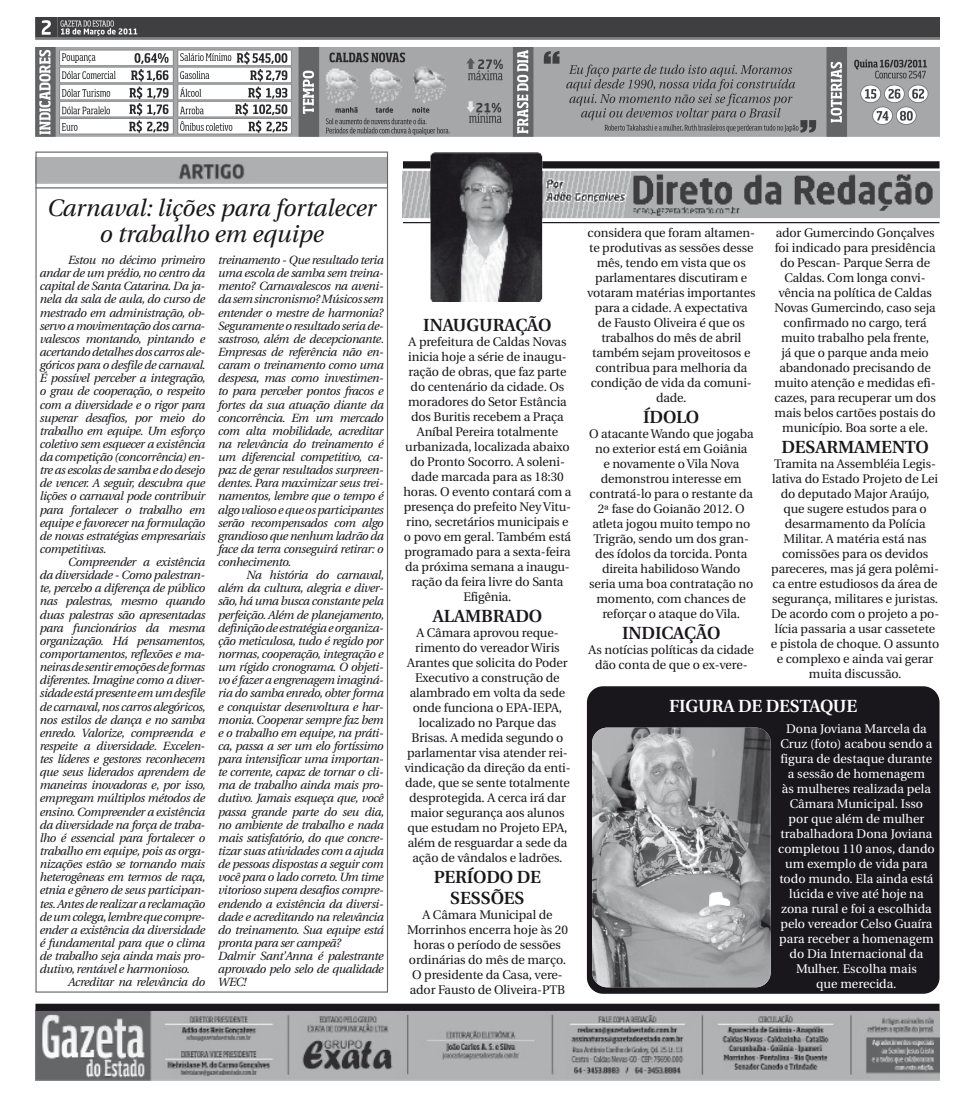
<style>
.page{position:relative;width:975px;height:1099px;background:#fff}
.page>*{position:absolute;margin:0;border:0;box-sizing:border-box;transform-origin:0 0}
.Título_Artigos{font:italic 23.75px "Utopia";color:#1a171c}
.Corpo_de_Texto{font:600 17.5px "Utopia";letter-spacing:-.01em;color:#1a171c}
.Corpo_de_Texto-2{font:600 17.5px "Utopia";letter-spacing:-.01em;color:#fff}
.Corpo_de_Texto-3{font:12.5px/15px "Utopia";letter-spacing:-.01em;color:#1a171c;text-align:center}
.Corpo_de_Texto-4{font:12.5px/15px "Utopia";color:#fff;text-align:center}
.Corpo_de_Texto-5{font:italic 11.88px/13.1px "Utopia";letter-spacing:-.03em;color:#1a171c;text-align:justify}
</style>
<div class="page">
<img style="left:403px;top:153px;width:536px;height:148px">
<img style="left:37px;top:157px;width:349px;height:27px">
<hr style="left:35px;top:187px;width:352px;height:1px;background:#646567">
<img style="left:35px;top:1010px;width:904px;height:70px">
<img style="left:35px;top:48px;width:904px;height:88px">
<img style="left:35px;top:18px;width:904px;height:22px">
<div style="left:35px;top:1003px;width:904px;height:7px;background:#1a171c"></div>
<div style="left:588px;top:687px;width:350px;height:305px;background:#1a171c;border-radius:15px"></div>
<div style="left:587px;top:686px;width:352px;height:307px;border:2px solid #1a171c;border-radius:15px"></div>
<img style="left:592px;top:727px;width:178px;height:260px">
<p class="Título_Artigos" style="left:47px;top:194px;width:330px">Carnaval: lições para fortalecer</p>
<p class="Título_Artigos" style="left:100px;top:221px;width:225px">o trabalho em equipe</p>
<p class="Corpo_de_Texto-5" style="left:218px;top:254px;width:167px">treinamento - Que resultado teria uma escola de samba sem treina&shy;mento? Carnavalescos na aveni&shy;da sem sincronismo? Músicos sem entender o mestre de harmonia?<br>Seguramente o resultado seria de&shy;sastroso, além de decepcionante.<br>Empresas de referência não en&shy;caram o treinamento como uma despesa, mas como investimen&shy;to para perceber pontos fracos e fortes da sua atuação diante da concorrência. Em um mercado com alta mobilidade, acreditar na relevância do treinamento é um diferencial competitivo, ca&shy;paz de gerar resultados surpreen&shy;dentes. Para maximizar seus trei&shy;namentos, lembre que o tempo é algo valioso e que os participantes serão recompensados com algo grandioso que nenhum ladrão da face da terra conseguirá retirar: o conhecimento.</p>
<p class="Corpo_de_Texto-5" style="left:218px;top:569px;width:167px;text-align:left;text-indent:28px">Na história do carnaval, além da cultura, alegria e diver&shy;são, há uma busca constante pela perfeição. Além de planejamento, definição de estratégia e organiza&shy;ção meticulosa, tudo é regido por normas, cooperação, integração e um rígido cronograma. O objeti&shy;vo é fazer a engrenagem imaginá&shy;ria do samba enredo, obter forma e conquistar desenvoltura e har&shy;monia. Cooperar sempre faz bem e o trabalho em equipe, na práti&shy;ca, passa a ser um elo fortíssimo para intensificar uma importan&shy;te corrente, capaz de tornar o cli&shy;ma de trabalho ainda mais pro&shy;dutivo. Jamais esqueça que, você passa grande parte do seu dia, no ambiente de trabalho e nada mais satisfatório, do que concre&shy;tizar suas atividades com a ajuda de pessoas dispostas a seguir com você para o lado correto. Um time vitorioso supera desafios compre&shy;endendo a existência da diversi&shy;dade e acreditando na relevância do treinamento. Sua equipe está pronta para ser campeã?<br>Dalmir Sant’Anna é palestrante aprovado pelo selo de qualidade<br>WEC!</p>
<p class="Corpo_de_Texto-5" style="left:40px;top:254px;width:167px;text-indent:28px">Estou no décimo primeiro andar de um prédio, no centro da capital de Santa Catarina. Da ja&shy;nela da sala de aula, do curso de mestrado em administração, ob&shy;servo a movimentação dos carna&shy;valescos montando, pintando e acertando detalhes dos carros ale&shy;góricos para o desfile de carnaval.<br>É possível perceber a integração, o grau de cooperação, o respeito com a diversidade e o rigor para superar desafios, por meio do trabalho em equipe. Um esforço coletivo sem esquecer a existência da competição (concorrência) en&shy;tre as escolas de samba e do desejo de vencer. A seguir, descubra que lições o carnaval pode contribuir para fortalecer o trabalho em equipe e favorecer na formulação de novas estratégias empresariais competitivas.</p>
<p class="Corpo_de_Texto-5" style="left:40px;top:555px;width:167px;text-indent:28px">Compreender a existência da diversidade - Como palestran&shy;te, percebo a diferença de público nas palestras, mesmo quando duas palestras são apresentadas para funcionários da mesma organização. Há pensamentos, comportamentos, reflexões e ma&shy;neiras de sentir emoções de formas diferentes. Imagine como a diver&shy;sidade está presente em um desfile de carnaval, nos carros alegóricos, nos estilos de dança e no samba enredo. Valorize, compreenda e respeite a diversidade. Excelen&shy;tes líderes e gestores reconhecem que seus liderados aprendem de maneiras inovadoras e, por isso, empregam múltiplos métodos de ensino. Compreender a existência da diversidade na força de traba&shy;lho é essencial para fortalecer o trabalho em equipe, pois as orga&shy;nizações estão se tornando mais heterogêneas em termos de raça, etnia e gênero de seus participan&shy;tes. Antes de realizar a reclamação de um colega, lembre que compre&shy;ender a existência da diversidade é fundamental para que o clima de trabalho seja ainda mais pro&shy;dutivo, rentável e harmonioso.</p>
<p class="Corpo_de_Texto-5" style="left:68px;top:975px;width:139px">Acreditar na relevância do</p>
<p class="Corpo_de_Texto" style="left:423px;top:315px;width:130px">INAUGURAÇÃO</p>
<p class="Corpo_de_Texto-3" style="left:403px;top:334px;width:169px">A prefeitura de Caldas Novas inicia hoje a série de inaugu&shy;ração de obras, que faz parte do centenário da cidade. Os moradores do Setor Estância dos Buritis recebem a Praça<br>Aníbal Pereira totalmente urbanizada, localizada abaixo do Pronto Socorro. A soleni&shy;dade marcada para as 18:30 horas. O evento contará com a presença do prefeito Ney Vitu&shy;rino, secretários municipais e o povo em geral. Também está programado para a sexta-feira da próxima semana a inaugu&shy;ração da feira livre do Santa<br>Efigênia.</p>
<p class="Corpo_de_Texto" style="left:432px;top:606px;width:111px">ALAMBRADO</p>
<p class="Corpo_de_Texto-3" style="left:404px;top:625px;width:168px">A Câmara aprovou reque&shy;rimento do vereador Wiris<br>Arantes que solicita do Poder<br>Executivo a construção de alambrado em volta da sede onde funciona o EPA-IEPA, localizado no Parque das<br>Brisas. A medida segundo o parlamentar visa atender rei&shy;vindicação da direção da enti&shy;dade, que se sente totalmente desprotegida. A cerca irá dar maior segurança aos alunos que estudam no Projeto EPA, além de resguardar a sede da ação de vândalos e ladrões.</p>
<p class="Corpo_de_Texto" style="left:434px;top:867px;width:109px">PERÍODO DE</p>
<p class="Corpo_de_Texto" style="left:450px;top:888px;width:76px">SESSÕES</p>
<p class="Corpo_de_Texto-3" style="left:407px;top:907px;width:162px">A Câmara Municipal de<br>Morrinhos encerra hoje às 20 horas o período de sessões ordinárias do mês de março.<br>O presidente da Casa, vere&shy;ador Fausto de Oliveira-PTB</p>
<p class="Corpo_de_Texto-3" style="left:587px;top:226px;width:170px">considera que foram altamen&shy;te produtivas as sessões desse mês, tendo em vista que os parlamentares discutiram e votaram matérias importantes para a cidade. A expectativa de Fausto Oliveira é que os trabalhos do mês de abril também sejam proveitosos e contribua para melhoria da condição de vida da comuni&shy;dade.</p>
<h2 class="Corpo_de_Texto" style="left:643px;top:407px;width:58px">ÍDOLO</h2>
<p class="Corpo_de_Texto-3" style="left:589px;top:427px;width:166px">O atacante Wando que jogaba no exterior está em Goiânia<br>e novamente o Vila Nova demonstrou interesse em contratá-lo para o restante da<br>2ª fase do Goianão 2012. O atleta jogou muito tempo no<br>Trigrão, sendo um dos gran&shy;des ídolos da torcida. Ponta direita habilidoso Wando seria uma boa contratação no momento, com chances de reforçar o ataque do Vila.</p>
<h2 class="Corpo_de_Texto" style="left:622px;top:623px;width:100px">INDICAÇÃO</h2>
<p class="Corpo_de_Texto-3" style="left:588px;top:643px;width:167px">As notícias políticas da cidade dão conta de que o ex-vere-</p>
<p class="Corpo_de_Texto-3" style="left:774px;top:226px;width:163px">ador Gumercindo Gonçalves foi indicado para presidência do Pescan- Parque Serra de<br>Caldas. Com longa convi&shy;vência na política de Caldas<br>Novas Gumercindo, caso seja confirmado no cargo, terá muito trabalho pela frente,<br>já que o parque anda meio abandonado precisando de muito atenção e medidas efi&shy;cazes, para recuperar um dos mais belos cartões postais do município. Boa sorte a ele.</p>
<h2 class="Corpo_de_Texto" style="left:781px;top:437px;width:149px">DESARMAMENTO</h2>
<p class="Corpo_de_Texto-3" style="left:771px;top:457px;width:170px">Tramita na Assembléia Legis&shy;lativa do Estado Projeto de Lei do deputado Major Araújo, que sugere estudos para o desarmamento da Polícia<br>Militar. A matéria está nas comissões para os devidos pareceres, mas já gera polêmi&shy;ca entre estudiosos da área de segurança, militares e juristas.<br>De acordo com o projeto a po&shy;lícia passaria a usar cassetete e pistola de choque. O assunto e complexo e ainda vai gerar muita discussão.</p>
<p class="Corpo_de_Texto-2" style="left:669px;top:695px;width:190px">FIGURA DE DESTAQUE</p>
<p class="Corpo_de_Texto-4" style="left:778px;top:721px;width:158px">Dona Joviana Marcela da<br>Cruz (foto) acabou sendo a figura de destaque durante a sessão de homenagem<br>às mulheres realizada pela<br>Câmara Municipal. Isso<br>por que além de mulher trabalhadora Dona Joviana completou 110 anos, dando um exemplo de vida para todo mundo. Ela ainda está lúcida e vive até hoje na zona rural e foi a escolhida pelo vereador Celso Guaíra para receber a homenagem do Dia Internacional da<br>Mulher. Escolha mais</p>
<p class="Corpo_de_Texto-4" style="left:816px;top:976px;width:82px">que merecida.</p>
</div>
